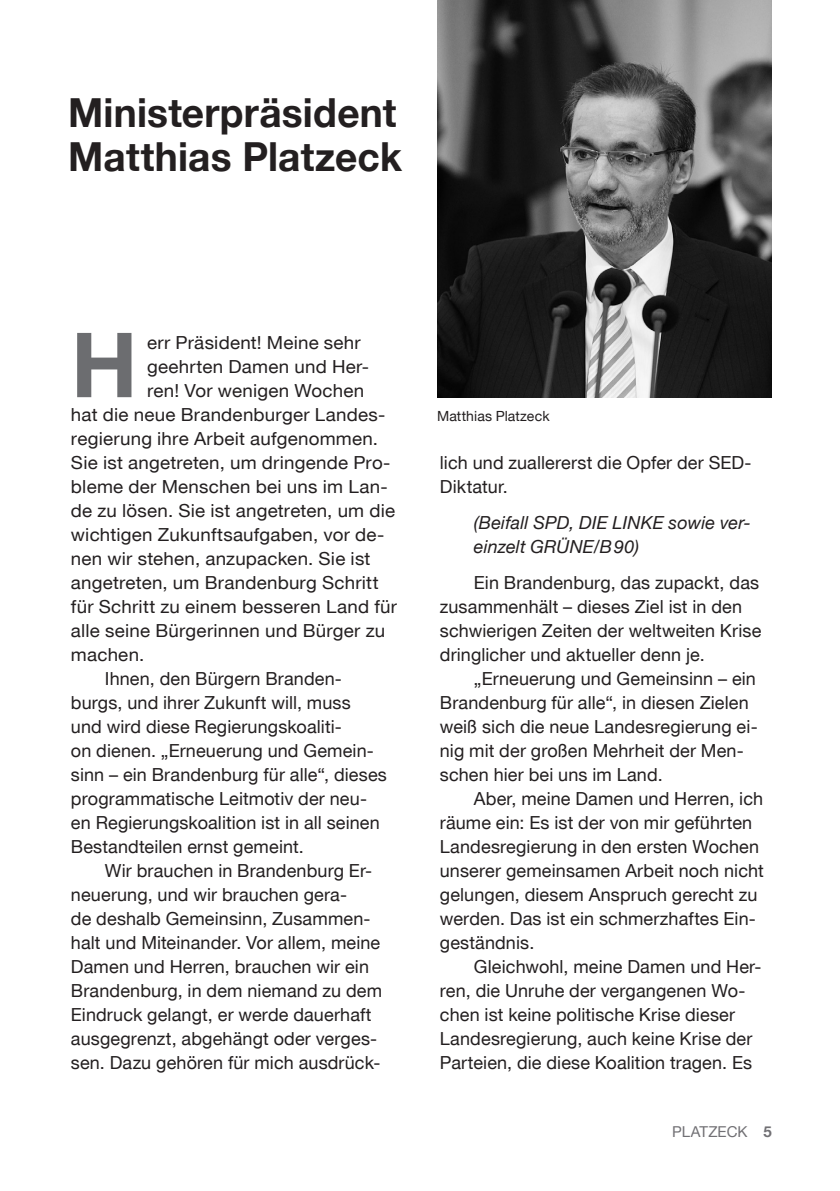
<style>
.page{position:relative;width:840px;height:1191px;background:#fff}
.page>*{position:absolute;margin:0;border:0;box-sizing:border-box;transform-origin:0 0}
.t1{font:700 90px "Helvetica Neue CE";color:#6c6d70}
.t2{font:700 40px/44px "Helvetica Neue CE";letter-spacing:.005em;color:#231f20}
.t3{font:18px/24px "Helvetica Neue CE";letter-spacing:.005em;color:#231f20}
.t4{font:18px "Helvetica Neue CE";letter-spacing:.005em;color:#231f20;scale:1.04 1}
.t5{font:italic 18px/24px "Helvetica Neue";letter-spacing:.005em;color:#231f20}
.t6{font:15px "Helvetica Neue CE";color:#717074}
.t7{font:14px "Helvetica Neue CE";color:#231f20}
.s1{font-weight:700}
</style>
<div class="page">
<img style="left:437px;top:0;width:334px;height:397px">
<h2 class="t2" style="left:68px;top:91px;width:335px">Ministerpräsident<br>Matthias Platzeck</h2>
<h1 class="t1" style="left:71px;top:309px;width:68px">H</h1>
<p class="t4" style="left:147px;top:332px;width:207px">err Präsident! Meine sehr</p>
<p class="t4" style="left:147px;top:356px;width:215px">geehrten Damen und Her-</p>
<p class="t4" style="left:147px;top:380px;width:210px">ren! Vor wenigen Wochen</p>
<p class="t4" style="left:71px;top:404px;width:304px">hat die neue Brandenburger Landes-</p>
<p class="t4" style="left:71px;top:428px;width:297px">regierung ihre Arbeit aufgenommen.</p>
<p class="t4" style="left:71px;top:452px;width:308px">Sie ist angetreten, um dringende Pro-</p>
<p class="t4" style="left:71px;top:476px;width:306px">bleme der Menschen bei uns im Lan-</p>
<p class="t4" style="left:71px;top:500px;width:313px">de zu lösen. Sie ist angetreten, um die</p>
<p class="t4" style="left:71px;top:524px;width:303px">wichtigen Zukunftsaufgaben, vor de-</p>
<p class="t4" style="left:71px;top:548px;width:289px">nen wir stehen, anzupacken. Sie ist</p>
<p class="t4" style="left:71px;top:572px;width:297px">angetreten, um Brandenburg Schritt</p>
<p class="t4" style="left:71px;top:596px;width:315px">für Schritt zu einem besseren Land für</p>
<p class="t4" style="left:71px;top:620px;width:303px">alle seine Bürgerinnen und Bürger zu</p>
<p class="t4" style="left:71px;top:644px;width:72px">machen.</p>
<p class="t3" style="left:105px;top:667px;width:238px">Ihnen, den Bürgern Branden-</p>
<p class="t3" style="left:71px;top:691px;width:281px">burgs, und ihrer Zukunft will, muss</p>
<p class="t3" style="left:71px;top:715px;width:272px">und wird diese Regierungskoaliti-</p>
<p class="t3" style="left:71px;top:739px;width:304px">on dienen. „Erneuerung und Gemein-</p>
<p class="t3" style="left:71px;top:763px;width:317px">sinn – ein Brandenburg für alle“, dieses</p>
<p class="t3" style="left:71px;top:787px;width:297px">programmatische Leitmotiv der neu-</p>
<p class="t3" style="left:71px;top:811px;width:310px">en Regierungskoalition ist in all seinen</p>
<p class="t3" style="left:71px;top:835px;width:234px">Bestandteilen ernst gemeint.</p>
<p class="t3" style="left:105px;top:859px;width:268px">Wir brauchen in Brandenburg Er-</p>
<p class="t3" style="left:71px;top:883px;width:277px">neuerung, und wir brauchen gera-</p>
<p class="t3" style="left:71px;top:907px;width:301px">de deshalb Gemeinsinn, Zusammen-</p>
<p class="t3" style="left:71px;top:931px;width:310px">halt und Miteinander. Vor allem, meine</p>
<p class="t3" style="left:71px;top:955px;width:299px">Damen und Herren, brauchen wir ein</p>
<p class="t3" style="left:71px;top:979px;width:312px">Brandenburg, in dem niemand zu dem</p>
<p class="t3" style="left:71px;top:1003px;width:302px">Eindruck gelangt, er werde dauerhaft</p>
<p class="t3" style="left:71px;top:1027px;width:307px">ausgegrenzt, abgehängt oder verges-</p>
<p class="t3" style="left:71px;top:1051px;width:311px">sen. Dazu gehören für mich ausdrück-</p>
<p class="t7" style="left:437px;top:407px;width:114px">Matthias Platzeck</p>
<p class="t3" style="left:439px;top:451px;width:313px">lich und zuallererst die Opfer der SED-<br>Diktatur.</p>
<p class="t5" style="left:473px;top:510px;width:278px">(Beifall SPD, DIE LINKE sowie ver&shy;einzelt GRÜNE/B90)</p>
<p class="t3" style="left:439px;top:571px;width:323px;text-indent:34px">Ein Brandenburg, das zupackt, das zusammenhält – dieses Ziel ist in den schwierigen Zeiten der weltweiten Krise dringlicher und aktueller denn je.</p>
<p class="t3" style="left:439px;top:667px;width:319px;text-indent:34px">„Erneuerung und Gemeinsinn – ein Brandenburg für alle“, in diesen Zielen weiß sich die neue Landesregierung ei&shy;nig mit der großen Mehrheit der Men&shy;schen hier bei uns im Land.</p>
<p class="t3" style="left:439px;top:787px;width:325px;text-indent:34px">Aber, meine Damen und Herren, ich räume ein: Es ist der von mir geführten Landesregierung in den ersten Wochen unserer gemeinsamen Arbeit noch nicht gelungen, diesem Anspruch gerecht zu werden. Das ist ein schmerzhaftes Ein&shy;geständnis.</p>
<p class="t3" style="left:439px;top:955px;width:323px;text-indent:34px">Gleichwohl, meine Damen und Her&shy;ren, die Unruhe der vergangenen Wo&shy;chen ist keine politische Krise dieser Landesregierung, auch keine Krise der Parteien, die diese Koalition tragen. Es</p>
<p class="t6" style="left:671px;top:1122px;width:101px">Platzeck <span class="s1">5</span></p>
</div>
